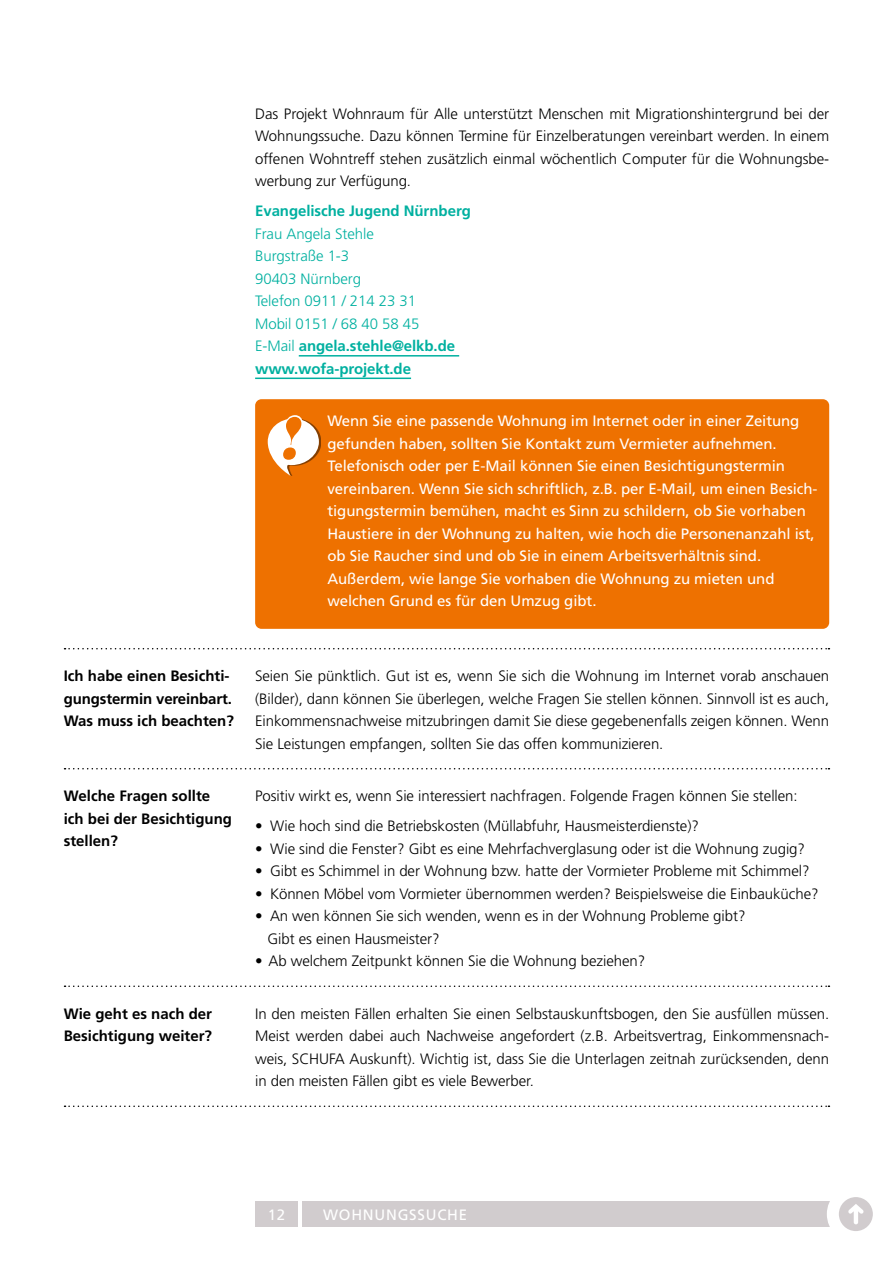
<style>
.page{position:relative;width:893px;height:1263px;background:#fff}
.page>*{position:absolute;margin:0;border:0;box-sizing:border-box;transform-origin:0 0}
.Spalte_rechts_Blocks{font:300 15px/22.5px "Frutiger";letter-spacing:-.005em;color:#000;text-align:justify}
.Hervorhebung{font:15px/22.5px "Frutiger";letter-spacing:-.005em;color:#fff}
.Spalte_rechts_Linksb{font:300 15px/22.5px "Frutiger";letter-spacing:-.005em;color:#000}
.Adresse{font:300 15px/22.5px "Frutiger";letter-spacing:-.005em;color:#00b0a0}
.Spalte_links{font:700 15px/22.5px "Frutiger";color:#000}
.Hervorhebung-2{font:15px "Frutiger";letter-spacing:.05em;color:#fff}
.s1{font-weight:700}
</style>
<div class="page">
<hr style="left:299px;top:355px;width:160px;height:2px;background:#00b0a0">
<hr style="left:255px;top:378px;width:156px;height:1px;background:#00b0a0">
<svg style="left:65px;top:648px;width:764px;height:1px"></svg>
<svg style="left:65px;top:768px;width:764px;height:1px"></svg>
<svg style="left:65px;top:985px;width:764px;height:2px"></svg>
<svg style="left:65px;top:1105px;width:764px;height:2px"></svg>
<div style="left:255px;top:399px;width:574px;height:230px;background:#ee7100;border-radius:6px"></div>
<div style="left:270px;top:418px;width:51px;height:58px;background:#000;opacity:.45"></div>
<svg style="left:268px;top:415px;width:51px;height:61px"></svg>
<div style="left:255px;top:1201px;width:43px;height:26px;background:#d1ccce"></div>
<div style="left:302px;top:1201px;width:527px;height:26px;background:#d1ccce"></div>
<svg style="left:833px;top:1191px;width:46px;height:46px"></svg>
<div style="left:827px;top:1185px;width:58px;height:58px;border:12px solid #fff;border-radius:50%"></div>
<svg style="left:848px;top:1204px;width:15px;height:20px"></svg>
<p class="Spalte_rechts_Blocks" style="left:255px;top:102px;width:576px">Das Projekt Wohnraum für Alle unterstützt Menschen mit Migrationshintergrund bei der Wohnungssuche. Dazu können Termine für Einzelberatungen vereinbart werden. In einem offenen Wohntreff stehen zusätzlich einmal wöchentlich Computer für die Wohnungsbe&shy;werbung zur Verfügung.</p>
<p class="Adresse" style="left:255px;top:200px;width:217px"><span class="s1">Evangelische Jugend Nürnberg<br></span>Frau Angela Stehle<br>Burgstraße 1-3<br>90403 Nürnberg<br>Telefon 0911 / 214 23 31<br>Mobil 0151 / 68 40 58 45<br>E-Mail <span class="s1">angela.stehle@elkb.de www.wofa-projekt.de</span></p>
<p class="Hervorhebung" style="left:327px;top:410px;width:492px">Wenn Sie eine passende Wohnung im Internet oder in einer Zeitung gefunden haben, sollten Sie Kontakt zum Vermieter aufnehmen.<br>Telefonisch oder per E-Mail können Sie einen Besichtigungstermin vereinbaren. Wenn Sie sich schriftlich, z.B. per E-Mail, um einen Besich&shy;tigungstermin bemühen, macht es Sinn zu schildern, ob Sie vorhaben Haustiere in der Wohnung zu halten, wie hoch die Personenanzahl ist, ob Sie Raucher sind und ob Sie in einem Arbeitsverhältnis sind.<br>Außerdem, wie lange Sie vorhaben die Wohnung zu mieten und welchen Grund es für den Umzug gibt.</p>
<p class="Spalte_links" style="left:64px;top:665px;width:172px">Ich habe einen Besichti&shy;gungstermin vereinbart.<br>Was muss ich beachten?</p>
<p class="Spalte_links" style="left:64px;top:785px;width:170px">Welche Fragen sollte ich bei der Besichtigung stellen?</p>
<p class="Spalte_links" style="left:64px;top:1002px;width:150px">Wie geht es nach der<br>Besichtigung weiter?</p>
<p class="Spalte_rechts_Blocks" style="left:255px;top:665px;width:576px">Seien Sie pünktlich. Gut ist es, wenn Sie sich die Wohnung im Internet vorab anschauen (Bilder), dann können Sie überlegen, welche Fragen Sie stellen können. Sinnvoll ist es auch, Einkommensnachweise mitzubringen damit Sie diese gegebenenfalls zeigen können. Wenn Sie Leistungen empfangen, sollten Sie das offen kommunizieren.</p>
<p class="Spalte_rechts_Blocks" style="left:255px;top:785px;width:544px">Positiv wirkt es, wenn Sie interessiert nachfragen. Folgende Fragen können Sie stellen:</p>
<p class="Spalte_rechts_Linksb" style="left:255px;top:815px;width:445px">• Wie hoch sind die Betriebskosten (Müllabfuhr, Hausmeisterdienste)?</p>
<p class="Spalte_rechts_Linksb" style="left:255px;top:837px;width:551px">• Wie sind die Fenster? Gibt es eine Mehrfachverglasung oder ist die Wohnung zugig?</p>
<p class="Spalte_rechts_Linksb" style="left:255px;top:860px;width:556px">• Gibt es Schimmel in der Wohnung bzw. hatte der Vormieter Probleme mit Schimmel?</p>
<p class="Spalte_rechts_Linksb" style="left:255px;top:882px;width:565px">• Können Möbel vom Vormieter übernommen werden? Beispielsweise die Einbauküche?</p>
<p class="Spalte_rechts_Linksb" style="left:267px;top:905px;width:480px;text-indent:-12px">• An wen können Sie sich wenden, wenn es in der Wohnung Probleme gibt?<br>Gibt es einen Hausmeister?</p>
<p class="Spalte_rechts_Linksb" style="left:255px;top:950px;width:392px">• Ab welchem Zeitpunkt können Sie die Wohnung beziehen?</p>
<p class="Spalte_rechts_Blocks" style="left:255px;top:1002px;width:576px">In den meisten Fällen erhalten Sie einen Selbstauskunftsbogen, den Sie ausfüllen müssen.<br>Meist werden dabei auch Nachweise angefordert (z.B. Arbeitsvertrag, Einkommensnach&shy;weis, SCHUFA Auskunft). Wichtig ist, dass Sie die Unterlagen zeitnah zurücksenden, denn in den meisten Fällen gibt es viele Bewerber.</p>
<p class="Hervorhebung" style="left:268px;top:1203px;width:19px">12</p>
<p class="Hervorhebung-2" style="left:323px;top:1206px;width:145px">WOHNUNGSSUCHE</p>
</div>
